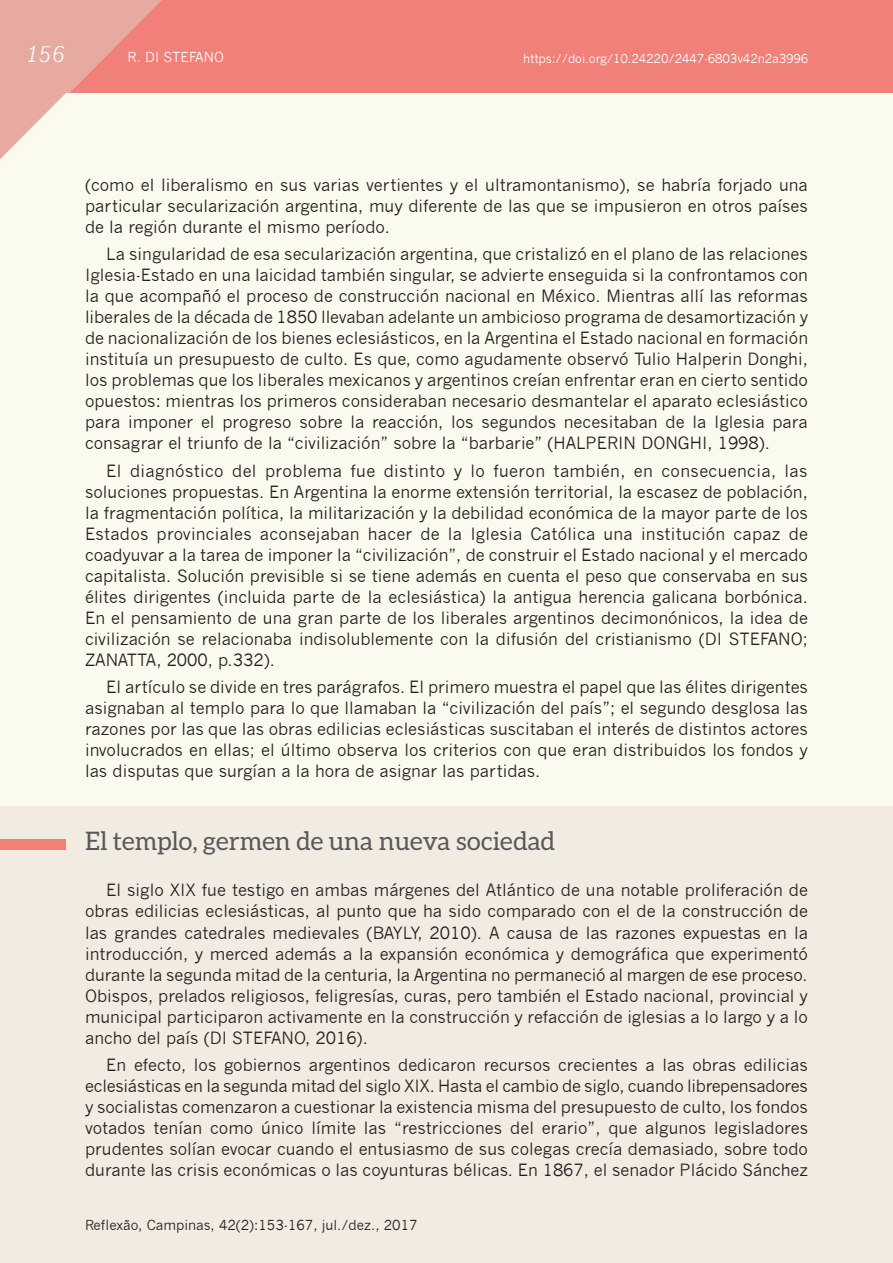
<style>
.page{position:relative;width:893px;height:1263px;background:#fff}
.page>*{position:absolute;margin:0;border:0;box-sizing:border-box;transform-origin:0 0}
.t1{font:25.5px "Aleo";color:#57585a}
.t2{font:italic 21px "News Gothic";color:#fff}
.t3{font:16.5px/21px "News Gothic";color:#231f20;text-align:justify}
.t4{font:13.5px "News Gothic";color:#231f20}
.t5{font:13.5px "News Gothic";color:#fff}
.t6{font:12px "News Gothic";letter-spacing:-.01em;color:#fff}
</style>
<div class="page">
<div style="left:0;top:0;width:893px;height:93px;background:#f18078"></div>
<div style="left:0;top:93px;width:893px;height:713px;background:#fbfaee"></div>
<svg style="left:0;top:0;width:162px;height:159px"></svg>
<div style="left:0;top:839px;width:66px;height:11px;background:#f18078"></div>
<p class="t2" style="left:29px;top:42px;width:41px">156</p>
<p class="t5" style="left:128px;top:49px;width:98px">R. DI STEFANO</p>
<p class="t6" style="left:523px;top:51px;width:287px">https://doi.org/10.24220/2447-6803v42n2a3996</p>
<p class="t2" style="left:26px;top:42px;width:41px">156</p>
<p class="t3" style="left:85px;top:174px;width:724px">(como el liberalismo en sus varias vertientes y el ultramontanismo), se habría forjado una particular secularización argentina, muy diferente de las que se impusieron en otros países de la región durante el mismo período.</p>
<p class="t3" style="left:85px;top:244px;width:725px;text-indent:21px">La singularidad de esa secularización argentina, que cristalizó en el plano de las relaciones Iglesia-Estado en una laicidad también singular, se advierte enseguida si la confrontamos con la que acompañó el proceso de construcción nacional en México. Mientras allí las reformas liberales de la década de 1850 llevaban adelante un ambicioso programa de desamortización y de nacionalización de los bienes eclesiásticos, en la Argentina el Estado nacional en formación instituía un presupuesto de culto. Es que, como agudamente observó Tulio Halperin Donghi, los problemas que los liberales mexicanos y argentinos creían enfrentar eran en cierto sentido opuestos: mientras los primeros consideraban necesario desmantelar el aparato eclesiástico para imponer el progreso sobre la reacción, los segundos necesitaban de la Iglesia para consagrar el triunfo de la “civilización” sobre la “barbarie” (HALPERIN DONGHI, 1998).</p>
<p class="t3" style="left:85px;top:460px;width:724px;text-indent:21px">El diagnóstico del problema fue distinto y lo fueron también, en consecuencia, las soluciones propuestas. En Argentina la enorme extensión territorial, la escasez de población, la fragmentación política, la militarización y la debilidad económica de la mayor parte de los Estados provinciales aconsejaban hacer de la Iglesia Católica una institución capaz de coadyuvar a la tarea de imponer la “civilización”, de construir el Estado nacional y el mercado capitalista. Solución previsible si se tiene además en cuenta el peso que conservaba en sus élites dirigentes (incluida parte de la eclesiástica) la antigua herencia galicana borbónica.<br>En el pensamiento de una gran parte de los liberales argentinos decimonónicos, la idea de civilización se relacionaba indisolublemente con la difusión del cristianismo (DI STEFANO; ZANATTA, 2000, p.332).</p>
<p class="t3" style="left:85px;top:677px;width:724px;text-indent:21px">El artículo se divide en tres parágrafos. El primero muestra el papel que las élites dirigentes asignaban al templo para lo que llamaban la “civilización del país”; el segundo desglosa las razones por las que las obras edilicias eclesiásticas suscitaban el interés de distintos actores involucrados en ellas; el último observa los criterios con que eran distribuidos los fondos y las disputas que surgían a la hora de asignar las partidas.</p>
<h1 class="t1" style="left:85px;top:826px;width:472px">El templo, germen de una nueva sociedad</h1>
<p class="t3" style="left:85px;top:880px;width:724px;text-indent:21px">El siglo XIX fue testigo en ambas márgenes del Atlántico de una notable proliferación de obras edilicias eclesiásticas, al punto que ha sido comparado con el de la construcción de las grandes catedrales medievales (BAYLY, 2010). A causa de las razones expuestas en la introducción, y merced además a la expansión económica y demográfica que experimentó durante la segunda mitad de la centuria, la Argentina no permaneció al margen de ese proceso.<br>Obispos, prelados religiosos, feligresías, curas, pero también el Estado nacional, provincial y municipal participaron activamente en la construcción y refacción de iglesias a lo largo y a lo ancho del país (DI STEFANO, 2016).</p>
<p class="t3" style="left:85px;top:1054px;width:724px;text-indent:21px">En efecto, los gobiernos argentinos dedicaron recursos crecientes a las obras edilicias eclesiásticas en la segunda mitad del siglo XIX. Hasta el cambio de siglo, cuando librepensadores y socialistas comenzaron a cuestionar la existencia misma del presupuesto de culto, los fondos votados tenían como único límite las “restricciones del erario”, que algunos legisladores prudentes solían evocar cuando el entusiasmo de sus colegas crecía demasiado, sobre todo durante las crisis económicas o las coyunturas bélicas. En 1867, el senador Plácido Sánchez</p>
<p class="t4" style="left:85px;top:1218px;width:334px">Reflexão, Campinas, 42(2):153-167, jul./dez., 2017</p>
</div>
